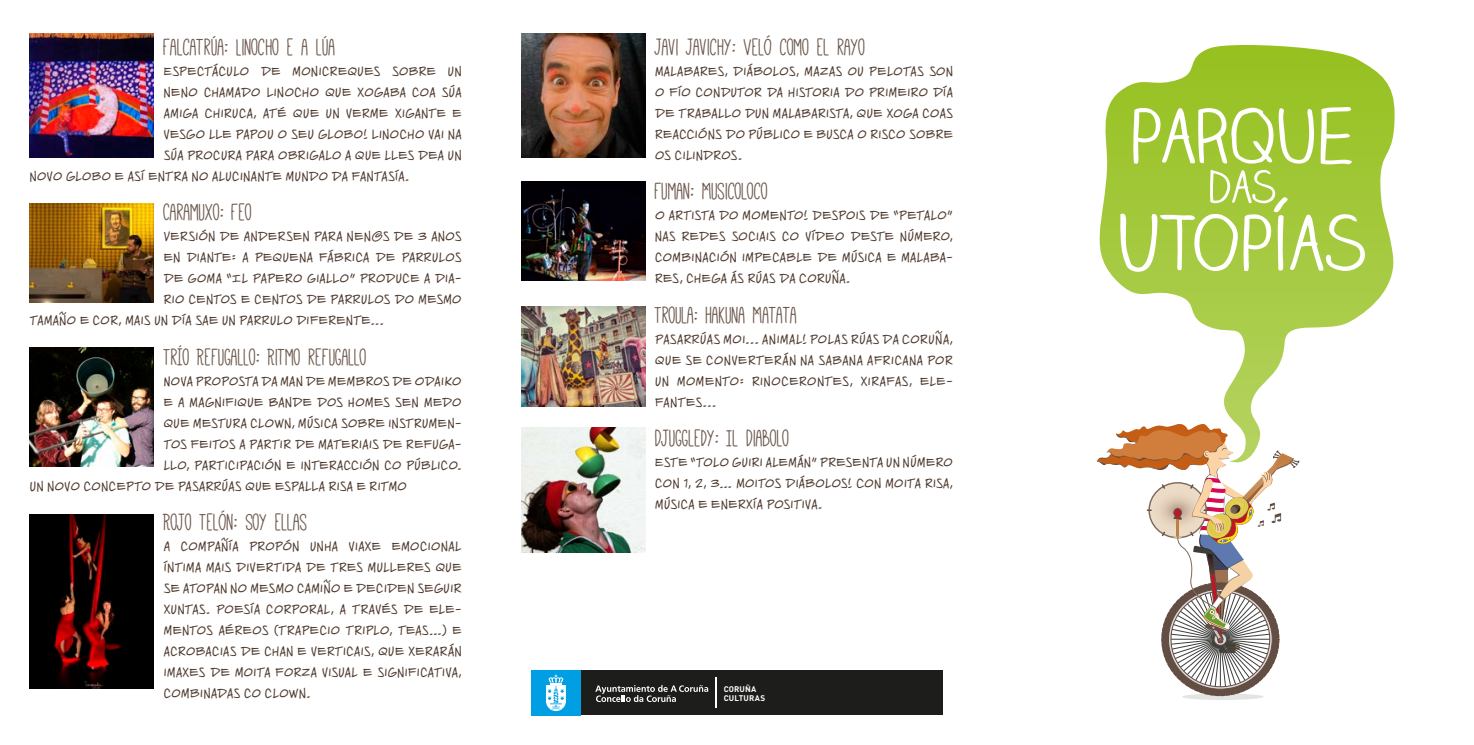
<style>
.page{position:relative;width:1474px;height:745px;background:#fff}
.page>*{position:absolute;margin:0;border:0;box-sizing:border-box;transform-origin:0 0}
.t1{font:26.25px "Mathlete Bulky";color:#6d594e}
.t2{font:15.75px/21px "Piekos Toons BB";letter-spacing:.025em;color:#513d31;text-align:justify}
.t3{font:700 8.05px/9.3px "DIN Pro";letter-spacing:.015em;color:#fff}
</style>
<div class="page">
<div style="left:574px;top:670px;width:368px;height:44px;background:#1d1d1b"></div>
<hr style="left:715px;top:677px;width:2px;height:30px;background:#fff">
<div style="left:531px;top:670px;width:50px;height:44px;background:#009fe3"></div>
<svg style="left:546px;top:674px;width:20px;height:36px"></svg>
<svg style="left:595px;top:685px;width:113px;height:16px"></svg>
<img style="left:30px;top:203px;width:124px;height:100px">
<img style="left:521px;top:181px;width:124px;height:99px">
<img style="left:30px;top:347px;width:124px;height:119px">
<img style="left:521px;top:306px;width:124px;height:100px">
<img style="left:30px;top:514px;width:124px;height:174px">
<img style="left:521px;top:427px;width:124px;height:124px">
<img style="left:30px;top:33px;width:124px;height:125px">
<img style="left:521px;top:33px;width:124px;height:125px">
<div style="left:1182px;top:693px;width:81px;height:6px;background:#e4e4e3;border-radius:50%"></div>
<svg style="left:1099px;top:45px;width:296px;height:418px"></svg>
<svg style="left:1096px;top:421px;width:203px;height:274px"></svg>
<svg style="left:1132px;top:108px;width:182px;height:55px"></svg>
<svg style="left:1320px;top:107px;width:31px;height:57px"></svg>
<svg style="left:1120px;top:170px;width:245px;height:101px;background:#b2d15c"></svg>
<h1 class="t1" style="left:164px;top:34px;width:173px">FALCATRÚA: LINOCHO E A LÚA</h1>
<p class="t2" style="left:164px;top:60px;width:299px">ESPECTÁCULO DE MONICREQUES SOBRE UN</p>
<p class="t2" style="left:164px;top:81px;width:299px">NENO CHAMADO LINOCHO QUE XOGABA COA SÚA</p>
<p class="t2" style="left:164px;top:102px;width:299px">AMIGA CHIRUCA, ATÉ QUE UN VERME XIGANTE E</p>
<p class="t2" style="left:164px;top:123px;width:299px">VESGO LLE PAPOU O SEU GLOBO! LINOCHO VAI NA</p>
<p class="t2" style="left:164px;top:144px;width:299px">SÚA PROCURA PARA OBRIGALO A QUE LLES DEA UN</p>
<p class="t2" style="left:30px;top:165px;width:381px">NOVO GLOBO E ASÍ ENTRA NO ALUCINANTE MUNDO DA FANTASÍA.</p>
<h1 class="t1" style="left:164px;top:199px;width:91px">CARAMUXO: FEO</h1>
<p class="t2" style="left:164px;top:225px;width:299px">VERSIÓN DE ANDERSEN PARA NEN@S DE 3 ANOS</p>
<p class="t2" style="left:164px;top:246px;width:299px">EN DIANTE: A PEQUENA FÁBRICA DE PARRULOS</p>
<p class="t2" style="left:164px;top:267px;width:299px">DE GOMA “IL PAPERO GIALLO” PRODUCE A DIA-</p>
<p class="t2" style="left:164px;top:288px;width:299px">RIO CENTOS E CENTOS DE PARRULOS DO MESMO</p>
<p class="t2" style="left:30px;top:309px;width:355px">TAMAÑO E COR, MAIS UN DÍA SAE UN PARRULO DIFERENTE...</p>
<h1 class="t1" style="left:164px;top:344px;width:205px">TRÍO REFUGALLO: RITMO REFUGALLO</h1>
<p class="t2" style="left:164px;top:370px;width:299px">NOVA PROPOSTA DA MAN DE MEMBROS DE ODAIKO</p>
<p class="t2" style="left:164px;top:391px;width:299px">E A MAGNIFIQUE BANDE DOS HOMES SEN MEDO</p>
<p class="t2" style="left:164px;top:412px;width:299px">QUE MESTURA CLOWN, MÚSICA SOBRE INSTRUMEN-</p>
<p class="t2" style="left:164px;top:433px;width:299px">TOS FEITOS A PARTIR DE MATERIAIS DE REFUGA-</p>
<p class="t2" style="left:164px;top:454px;width:299px">LLO, PARTICIPACIÓN E INTERACCIÓN CO PÚBLICO.</p>
<p class="t2" style="left:30px;top:475px;width:378px">UN NOVO CONCEPTO DE PASARRÚAS QUE ESPALLA RISA E RITMO</p>
<h1 class="t1" style="left:164px;top:509px;width:145px">ROJO TELÓN: SOY ELLAS</h1>
<p class="t2" style="left:164px;top:535px;width:299px">A COMPAÑÍA PROPÓN UNHA VIAXE EMOCIONAL ÍNTIMA MAIS DIVERTIDA DE TRES MULLERES QUE SE ATOPAN NO MESMO CAMIÑO E DECIDEN SEGUIR XUNTAS. POESÍA CORPORAL, A TRAVÉS DE ELE-MENTOS AÉREOS (TRAPECIO TRIPLO, TEAS…) E ACROBACIAS DE CHAN E VERTICAIS, QUE XERARÁN IMAXES DE MOITA FORZA VISUAL E SIGNIFICATIVA, COMBINADAS CO CLOWN.</p>
<h1 class="t1" style="left:655px;top:34px;width:212px">JAVI JAVICHY: VELÓ COMO EL RAYO</h1>
<p class="t2" style="left:655px;top:60px;width:299px">MALABARES, DIÁBOLOS, MAZAS OU PELOTAS SON O FÍO CONDUTOR DA HISTORIA DO PRIMEIRO DÍA DE TRABALLO DUN MALABARISTA, QUE XOGA COAS REACCIÓNS DO PÚBLICO E BUSCA O RISCO SOBRE OS CILINDROS.</p>
<h1 class="t1" style="left:655px;top:178px;width:115px">FUMAN: MUSICOLOCO</h1>
<p class="t2" style="left:655px;top:204px;width:299px">O ARTISTA DO MOMENTO! DESPOIS DE “PETALO” NAS REDES SOCIAIS CO VÍDEO DESTE NÚMERO, COMBINACIÓN IMPECABLE DE MÚSICA E MALABA-RES, CHEGA ÁS RÚAS DA CORUÑA.</p>
<h1 class="t1" style="left:655px;top:302px;width:144px">TROULA: HAKUNA MATATA</h1>
<p class="t2" style="left:655px;top:328px;width:299px">PASARRÚAS MOI... ANIMAL! POLAS RÚAS DA CORUÑA, QUE SE CONVERTERÁN NA SABANA AFRICANA POR UN MOMENTO: RINOCERONTES, XIRAFAS, ELE-FANTES...</p>
<h1 class="t1" style="left:655px;top:425px;width:137px">DJUGGLEDY: IL DIABOLO</h1>
<p class="t2" style="left:655px;top:451px;width:299px">ESTE “TOLO GUIRI ALEMÁN” PRESENTA UN NÚMERO CON 1, 2, 3… MOITOS DIÁBOLOS! CON MOITA RISA, MÚSICA E ENERXÍA POSITIVA.</p>
<p class="t3" style="left:723px;top:683px;width:43px">CORUÑA<br>CULTURAS</p>
</div>
